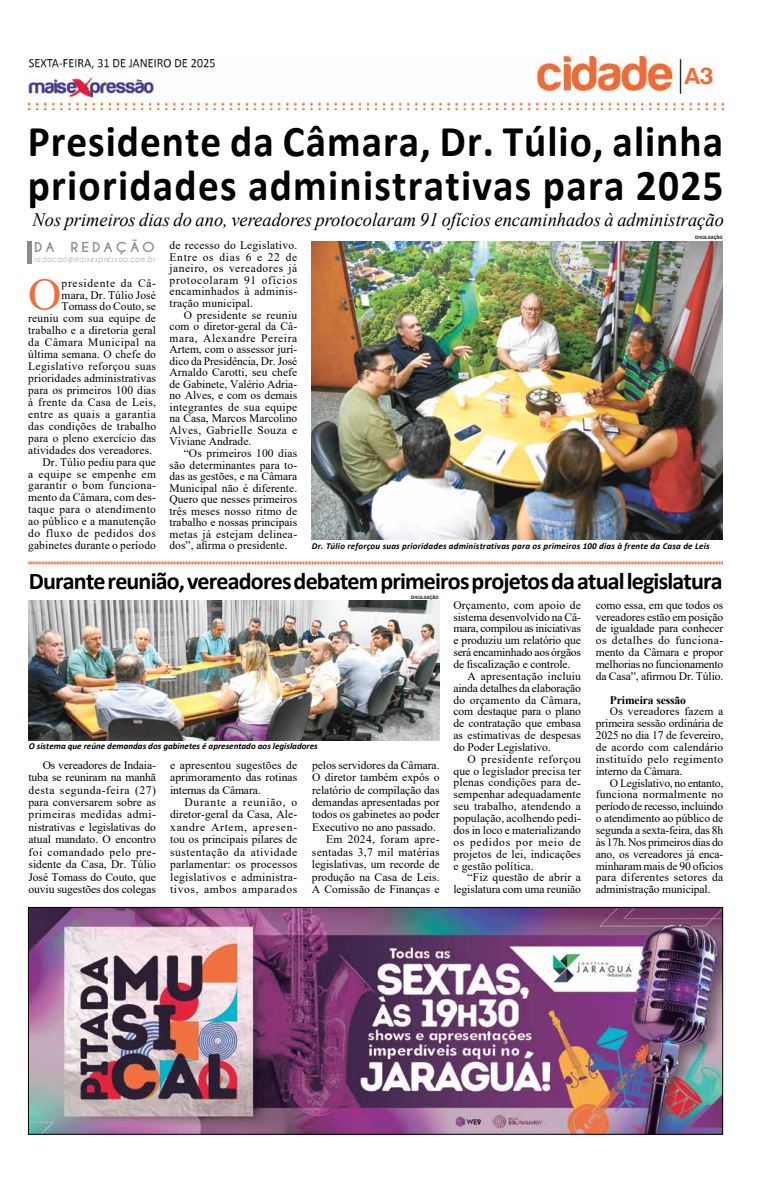
<style>
.page{position:relative;width:780px;height:1191px;background:#fff}
.page>*{position:absolute;margin:0;border:0;box-sizing:border-box;transform-origin:0 0}
.t1{font:46.2px "Times New Roman";color:#ef6f3c}
.t2{font:700 44px/44px "Calibri";letter-spacing:.03em;color:#000;scale:.94 1}
.t3{font:700 24px "Calibri";letter-spacing:-.035em;color:#000}
.t4{font:24px "Harabara";color:#ef6d38}
.t5{font:italic 19px "Times New Roman";color:#000}
.t6{font:700 12.9px "Caviar Dreams";letter-spacing:.22em;color:#8b8b8b;scale:1.07 1}
.t7{font:11.5px/11.5px "Times New Roman";letter-spacing:.01em;color:#000;text-align:justify}
.t8{font:11.5px "Times New Roman";letter-spacing:-.01em;color:#000}
.t9{font:11.5px "Times New Roman";letter-spacing:.04em;color:#000}
.t10{font:11.5px "Times New Roman";letter-spacing:.03em;color:#000}
.t11{font:11.5px "Times New Roman";letter-spacing:-.02em;color:#000}
.t12{font:11.5px "Times New Roman";letter-spacing:.035em;color:#000}
.t13{font:11.5px "Times New Roman";letter-spacing:.05em;color:#000}
.t14{font:11.5px "Times New Roman";letter-spacing:.055em;color:#000}
.t15{font:11.5px "Times New Roman";letter-spacing:.06em;color:#000}
.t16{font:700 11.5px "Times New Roman";letter-spacing:-.01em;color:#000}
.t17{font:italic 700 9px "Calibri";letter-spacing:.02em;color:#000}
.t18{font:italic 700 9px "Calibri";color:#000}
.t19{font:italic 8.3px "Caviar Dreams";letter-spacing:.11em;color:#8b8b8b;scale:.83 1}
.t20{font:500 4.9px "Franklin Gothic";color:#000}
</style>
<div class="page">
<img style="left:28px;top:57px;width:695px;height:53px">
<img style="left:29px;top:59px;width:186px;height:10px">
<img style="left:30px;top:909px;width:691px;height:223px">
<div style="left:28px;top:907px;width:695px;height:227px;border:1px solid #000"></div>
<img style="left:312px;top:241px;width:410px;height:298px">
<hr style="left:28px;top:241px;width:4px;height:23px;background:#8b8b8b">
<svg style="left:28px;top:561px;width:695px;height:4px;background:#f6b49b"></svg>
<img style="left:29px;top:601px;width:410px;height:139px">
<h3 class="t4" style="left:684px;top:63px;width:31px">A3</h3>
<h2 class="t2" style="left:28px;top:118px;width:741px">Presidente da Câmara, Dr. Túlio, alinha prioridades administrativas para 2025</h2>
<h3 class="t5" style="left:32px;top:206px;width:692px">Nos primeiros dias do ano, vereadores protocolaram 91 ofícios encaminhados à administração</h3>
<p class="t20" style="left:695px;top:234px;width:29px">DIVULGAÇÃO</p>
<p class="t6" style="left:34px;top:239px;width:114px">DA REDAÇÃO</p>
<p class="t19" style="left:34px;top:254px;width:147px">redacao@maisexpressao.com.br</p>
<h1 class="t1" style="left:28px;top:262px;width:35px">O</h1>
<p class="t15" style="left:62px;top:275px;width:96px">presidente da Câ-</p>
<p class="t7" style="left:169px;top:239px;width:129px">de recesso do Legislativo.<br>Entre os dias 6 e 22 de janeiro, os vereadores já protocolaram 91 ofícios encaminhados à adminis&shy;tração municipal.</p>
<p class="t7" style="left:169px;top:308px;width:129px;text-indent:14px">O presidente se reuniu com o diretor-geral da Câ&shy;mara, Alexandre Pereira Artem, com o assessor jurí&shy;dico da Presidência, Dr. José Arnaldo Carotti, seu chefe de Gabinete, Valério Adria&shy;no Alves, e com os demais integrantes de sua equipe na Casa, Marcos Marcolino Alves, Gabrielle Souza e Viviane Andrade.</p>
<p class="t7" style="left:169px;top:447px;width:129px;text-indent:14px">“Os primeiros 100 dias são determinantes para to&shy;das as gestões, e na Câmara Municipal não é diferente.<br>Quero que nesses primeiros três meses nosso ritmo de trabalho e nossas principais metas já estejam delinea&shy;dos”, afirma o presidente.</p>
<h3 class="t3" style="left:29px;top:564px;width:695px">Durante reunião, vereadores debatem primeiros projetos da atual legislatura</h3>
<p class="t7" style="left:62px;top:289px;width:96px">mara, Dr. Túlio José</p>
<p class="t7" style="left:62px;top:300px;width:96px">Tomass do Couto, se</p>
<p class="t7" style="left:28px;top:312px;width:129px">reuniu com sua equipe de</p>
<p class="t7" style="left:28px;top:324px;width:129px">trabalho e a diretoria geral</p>
<p class="t9" style="left:28px;top:334px;width:129px">da Câmara Municipal na</p>
<p class="t7" style="left:28px;top:348px;width:129px">última semana. O chefe do</p>
<p class="t10" style="left:28px;top:358px;width:129px">Legislativo reforçou suas</p>
<p class="t7" style="left:28px;top:372px;width:129px">prioridades administrativas</p>
<p class="t7" style="left:28px;top:384px;width:129px">para os primeiros 100 dias</p>
<p class="t7" style="left:28px;top:396px;width:129px">à frente da Casa de Leis,</p>
<p class="t9" style="left:28px;top:406px;width:129px">entre as quais a garantia</p>
<p class="t7" style="left:28px;top:420px;width:129px">das condições de trabalho</p>
<p class="t7" style="left:28px;top:432px;width:129px">para o pleno exercício das</p>
<p class="t7" style="left:28px;top:444px;width:125px">atividades dos vereadores.</p>
<p class="t7" style="left:42px;top:455px;width:115px">Dr. Túlio pediu para que</p>
<p class="t9" style="left:28px;top:465px;width:129px">a equipe se empenhe em</p>
<p class="t12" style="left:28px;top:477px;width:129px">garantir o bom funciona-</p>
<p class="t7" style="left:28px;top:491px;width:129px">mento da Câmara, com des-</p>
<p class="t10" style="left:28px;top:501px;width:129px">taque para o atendimento</p>
<p class="t7" style="left:28px;top:515px;width:129px">ao público e a manutenção</p>
<p class="t13" style="left:28px;top:525px;width:129px">do fluxo de pedidos dos</p>
<p class="t7" style="left:28px;top:539px;width:129px">gabinetes durante o período</p>
<p class="t17" style="left:312px;top:540px;width:399px">Dr. Túlio reforçou suas prioridades administrativas para os primeiros 100 dias à frente da Casa de Leis</p>
<p class="t20" style="left:411px;top:594px;width:29px">DIVULGAÇÃO</p>
<p class="t7" style="left:595px;top:598px;width:129px;line-height:11.9px">como essa, em que todos os vereadores estão em posição de igualdade para conhecer os detalhes do funciona&shy;mento da Câmara e propor melhorias no funcionamento da Casa”, afirmou Dr. Túlio.</p>
<p class="t16" style="left:610px;top:691px;width:78px">Primeira sessão</p>
<p class="t7" style="left:595px;top:705px;width:129px;line-height:11.8px;text-indent:14px">Os vereadores fazem a primeira sessão ordinária de 2025 no dia 17 de fevereiro, de acordo com calendário instituído pelo regimento interno da Câmara.</p>
<p class="t7" style="left:595px;top:776px;width:129px;line-height:11.9px;text-indent:14px">O Legislativo, no entanto, funciona normalmente no período de recesso, incluindo o atendimento ao público de segunda a sexta-feira, das 8h às 17h. Nos primeiros dias do ano, os vereadores já enca&shy;minharam mais de 90 ofícios para diferentes setores da administração municipal.</p>
<p class="t7" style="left:453px;top:599px;width:129px">Orçamento, com apoio de</p>
<p class="t8" style="left:453px;top:608px;width:129px">sistema desenvolvido na Câ-</p>
<p class="t11" style="left:453px;top:620px;width:129px">mara, compilou as iniciativas</p>
<p class="t8" style="left:453px;top:632px;width:129px">e produziu um relatório que</p>
<p class="t11" style="left:453px;top:644px;width:129px">será encaminhado aos órgãos</p>
<p class="t8" style="left:453px;top:656px;width:119px">de fiscalização e controle.</p>
<p class="t7" style="left:467px;top:670px;width:115px">A apresentação incluiu</p>
<p class="t8" style="left:453px;top:679px;width:129px">ainda detalhes da elaboração</p>
<p class="t7" style="left:453px;top:693px;width:129px">do orçamento da Câmara,</p>
<p class="t8" style="left:453px;top:703px;width:129px">com destaque para o plano</p>
<p class="t7" style="left:453px;top:717px;width:129px">de contratação que embasa</p>
<p class="t7" style="left:453px;top:729px;width:129px">as estimativas de despesas</p>
<p class="t8" style="left:453px;top:739px;width:99px">do Poder Legislativo.</p>
<p class="t9" style="left:467px;top:751px;width:115px">O presidente reforçou</p>
<p class="t7" style="left:453px;top:764px;width:129px">que o legislador precisa ter</p>
<p class="t7" style="left:453px;top:776px;width:129px">plenas condições para de-</p>
<p class="t7" style="left:453px;top:788px;width:129px">sempenhar adequadamente</p>
<p class="t7" style="left:453px;top:800px;width:129px">seu trabalho, atendendo a</p>
<p class="t7" style="left:453px;top:812px;width:129px">população, acolhendo pedi-</p>
<p class="t7" style="left:453px;top:824px;width:129px">dos in loco e materializando</p>
<p class="t14" style="left:453px;top:834px;width:129px">os pedidos por meio de</p>
<p class="t7" style="left:453px;top:847px;width:129px">projetos de lei, indicações</p>
<p class="t7" style="left:453px;top:859px;width:82px">e gestão política.</p>
<p class="t7" style="left:467px;top:871px;width:115px">“Fiz questão de abrir a</p>
<p class="t8" style="left:453px;top:881px;width:129px">legislatura com uma reunião</p>
<p class="t18" style="left:29px;top:740px;width:290px">O sistema que reúne demandas dos gabinetes é apresentado aos legisladores</p>
<p class="t7" style="left:170px;top:758px;width:129px;line-height:12.5px">e apresentou sugestões de aprimoramento das rotinas internas da Câmara.</p>
<p class="t7" style="left:170px;top:795px;width:129px;line-height:12.5px;text-indent:14px">Durante a reunião, o diretor-geral da Casa, Ale&shy;xandre Artem, apresen&shy;tou os principais pilares de sustentação da atividade parlamentar: os processos legislativos e administra&shy;tivos, ambos amparados</p>
<p class="t7" style="left:28px;top:758px;width:129px;line-height:12.5px;text-indent:14px">Os vereadores de Indaia&shy;tuba se reuniram na manhã desta segunda-feira (27) para conversarem sobre as primeiras medidas admi&shy;nistrativas e legislativas do atual mandato. O encontro foi comandado pelo pre&shy;sidente da Casa, Dr. Túlio José Tomass do Couto, que ouviu sugestões dos colegas</p>
<p class="t7" style="left:312px;top:758px;width:129px">pelos servidores da Câmara.</p>
<p class="t7" style="left:312px;top:771px;width:129px">O diretor também expôs o</p>
<p class="t7" style="left:312px;top:783px;width:129px">relatório de compilação das</p>
<p class="t7" style="left:312px;top:796px;width:129px">demandas apresentadas por</p>
<p class="t7" style="left:312px;top:808px;width:129px">todos os gabinetes ao poder</p>
<p class="t7" style="left:312px;top:821px;width:125px">Executivo no ano passado.</p>
<p class="t10" style="left:326px;top:831px;width:115px">Em 2024, foram apre-</p>
<p class="t7" style="left:312px;top:846px;width:129px">sentadas 3,7 mil matérias</p>
<p class="t7" style="left:312px;top:858px;width:129px">legislativas, um recorde de</p>
<p class="t7" style="left:312px;top:870px;width:129px">produção na Casa de Leis.</p>
<p class="t7" style="left:312px;top:883px;width:129px">A Comissão de Finanças e</p>
</div>
